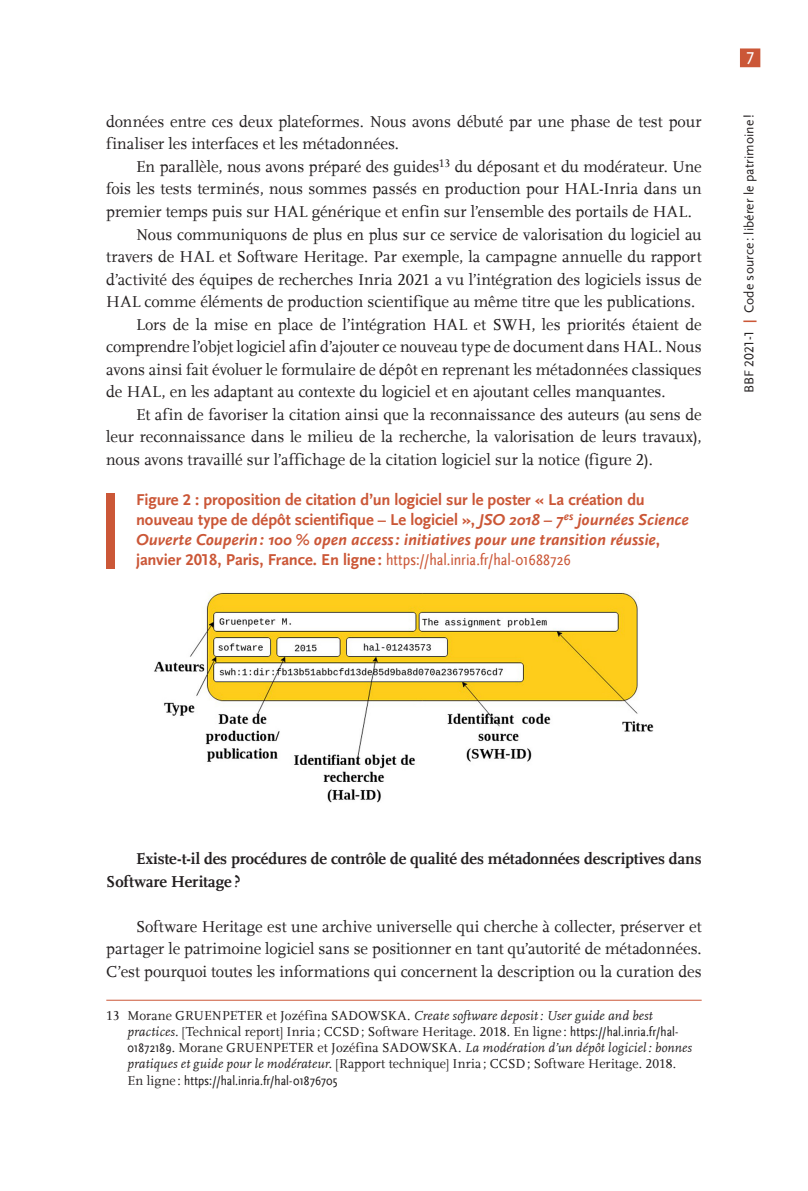
<style>
.page{position:relative;width:808px;height:1191px;background:#fff}
.page>*{position:absolute;margin:0;border:0;box-sizing:border-box;transform-origin:0 0}
.t1{font:18px "Scala Sans LF";color:#fff}
.txt_Normal{font:16.5px/22.5px "Scala LF";color:#231f20;text-align:justify}
.titre_figure{font:700 16.5px/19.8px "Scala Sans LF";letter-spacing:-.005em;color:#cb5737}
.txt_Normal-2{font:700 16.5px/22.5px "Scala LF";letter-spacing:-.01em;color:#231f20}
.txt_Note{font:13.5px/16.2px "Scala LF";letter-spacing:.01em;color:#231f20}
.t2{font:13.5px "Scala Sans LF";letter-spacing:.005em;color:#231f20}
.s1{font-family:"Scala Sans";font-style:italic}
.s2{font-family:"Scala Sans Regular Con";font-weight:400}
.s3{font-weight:700;color:#cb5737}
.s4{font-style:italic}
.s5{font-family:"Scala Sans Regular Con"}
</style>
<div class="page">
<div style="left:740px;top:48px;width:20px;height:19px;background:#cb5737"></div>
<div style="left:106px;top:493px;width:9px;height:76px;background:#cb5737"></div>
<img style="left:154px;top:592px;width:500px;height:210px">
<hr style="left:106px;top:999px;width:596px;height:1px;background:#cb5737">
<p class="txt_Normal" style="left:106px;top:111px;width:597px">données entre ces deux plateformes. Nous avons débuté par une phase de test pour finaliser les interfaces et les métadonnées.</p>
<p class="txt_Normal" style="left:106px;top:156px;width:597px;text-indent:30px">En parallèle, nous avons préparé des guides<sup>13</sup> du déposant et du modérateur. Une fois les tests terminés, nous sommes passés en production pour HAL-Inria dans un premier temps puis sur HAL générique et enfin sur l’ensemble des portails de HAL.</p>
<p class="txt_Normal" style="left:106px;top:223px;width:597px;text-indent:30px">Nous communiquons de plus en plus sur ce service de valorisation du logiciel au travers de HAL et Software Heritage. Par exemple, la campagne annuelle du rapport d’activité des équipes de recherches Inria 2021 a vu l’intégration des logiciels issus de HAL comme éléments de production scientifique au même titre que les publications.</p>
<p class="txt_Normal" style="left:106px;top:313px;width:597px;text-indent:30px">Lors de la mise en place de l’intégration HAL et SWH, les priorités étaient de comprendre l’objet logiciel afin d’ajouter ce nouveau type de document dans HAL. Nous avons ainsi fait évoluer le formulaire de dépôt en reprenant les métadonnées classiques de HAL, en les adaptant au contexte du logiciel et en ajoutant celles manquantes.</p>
<p class="txt_Normal" style="left:106px;top:403px;width:597px;text-indent:30px">Et afin de favoriser la citation ainsi que la reconnaissance des auteurs (au sens de leur reconnaissance dans le milieu de la recherche, la valorisation de leurs travaux), nous avons travaillé sur l’affichage de la citation logiciel sur la notice (figure 2).</p>
<p class="titre_figure" style="left:136px;top:490px;width:554px">Figure 2 : proposition de citation d’un logiciel sur le poster « La création du nouveau type de dépôt scientifique – Le logiciel », <span class="s1">JSO 2018 – 7</span><sup>es</sup> <span class="s1">journées Science Ouverte Couperin: 100 % open access: initiatives pour une transition réussie</span>, janvier 2018, Paris, France. En ligne : <span class="s2">https://hal.inria.fr/hal-01688726</span></p>
<p class="t1" style="left:746px;top:49px;width:10px">7</p>
<p class="t2" style="left:742px;top:393px;width:280px;rotate:-90deg">BBF 2021-1 <span class="s3">|</span> Code source : libérer le patrimoine !</p>
<p class="txt_Normal-2" style="left:106px;top:847px;width:597px;text-indent:30px">Existe-t-il des procédures de contrôle de qualité des métadonnées descriptives dans<br>Software Heritage ?</p>
<p class="txt_Normal" style="left:106px;top:915px;width:597px;text-indent:30px">Software Heritage est une archive universelle qui cherche à collecter, préserver et partager le patrimoine logiciel sans se positionner en tant qu’autorité de métadonnées.<br>C’est pourquoi toutes les informations qui concernent la description ou la curation des</p>
<p class="txt_Note" style="left:128px;top:1007px;width:566px;text-indent:-21px">13 Morane GRUENPETER et Jozéfina SADOWSKA. <span class="s4">Create software deposit: User guide and best practices.</span> [Technical report] Inria ; CCSD; Software Heritage. 2018. En ligne : <span class="s5">https://hal.inria.fr/hal-01872189</span>. Morane GRUENPETER et Jozéfina SADOWSKA. <span class="s4">La modération d’un dépôt logiciel : bonnes pratiques et guide pour le modérateur</span>. [Rapport technique] Inria ; CCSD; Software Heritage. 2018.<br>En ligne : <span class="s5">https://hal.inria.fr/hal-01876705</span></p>
</div>
